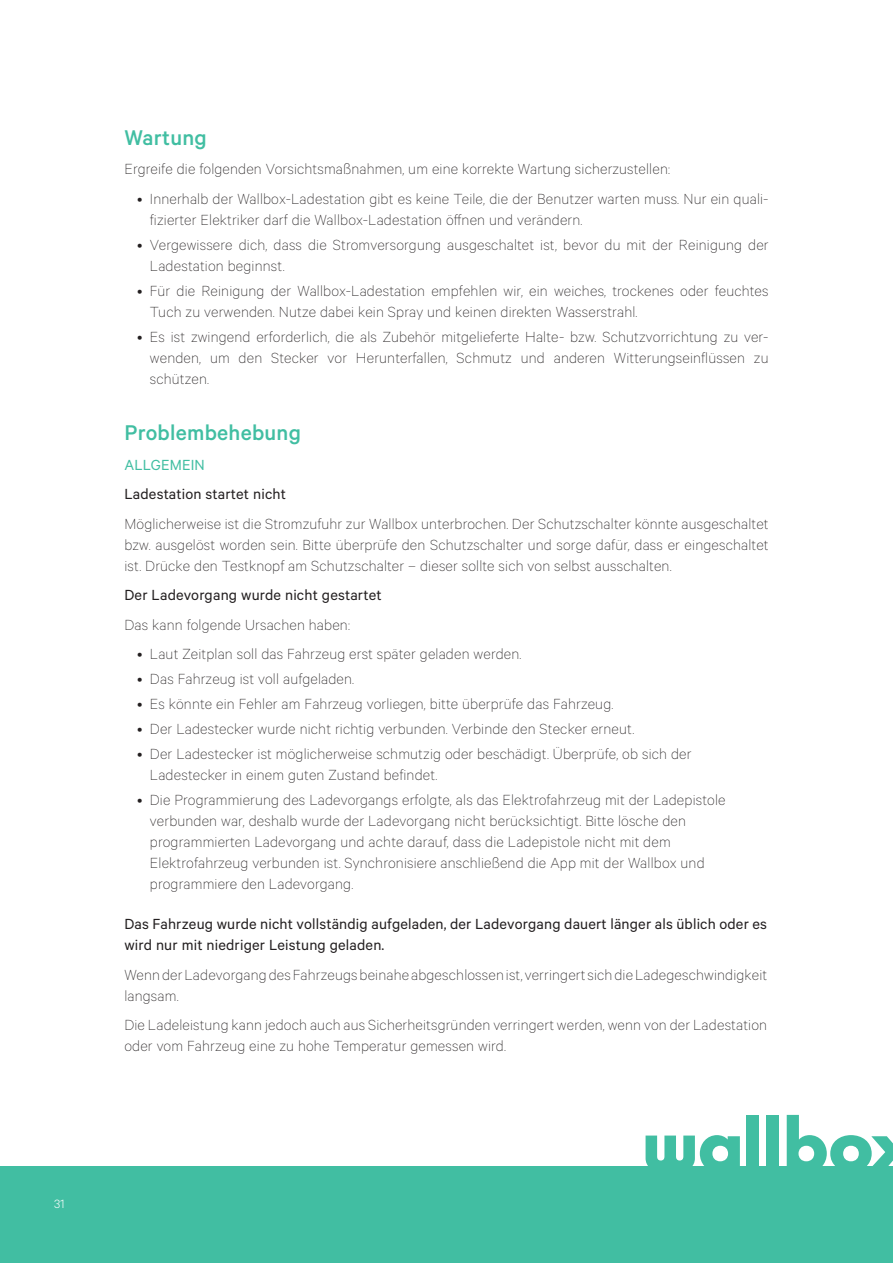
<style>
.page{position:relative;width:893px;height:1263px;background:#fff}
.page>*{position:absolute;margin:0;border:0;box-sizing:border-box;transform-origin:0 0}
.titulos{font:500 24px "Calibre";letter-spacing:.01em;color:#41bea2}
.indice{font:100 16.5px/21px "Calibre";letter-spacing:.01em;color:#231f20}
.indice-2{font:16.5px/21px "Calibre";letter-spacing:.01em;color:#231f20}
.indice-3{font:16.5px "Calibre";letter-spacing:.01em;color:#41bea2}
.t1{font:300 13.5px "Calibre";color:#fff}
</style>
<div class="page">
<div style="left:0;top:1167px;width:893px;height:96px;background:#41bea2"></div>
<svg style="left:646px;top:1135px;width:94px;height:32px"></svg>
<div style="left:747px;top:1115px;width:12px;height:56px;background:#41bea2"></div>
<div style="left:767px;top:1115px;width:12px;height:56px;background:#41bea2"></div>
<svg style="left:787px;top:1115px;width:106px;height:52px"></svg>
<p class="t1" style="left:54px;top:1195px;width:12px">31</p>
<p class="titulos" style="left:124px;top:124px;width:84px">Wartung</p>
<p class="indice" style="left:124px;top:158px;width:547px">Ergreife die folgenden Vorsichtsmaßnahmen, um eine korrekte Wartung sicherzustellen:</p>
<p class="indice" style="left:150px;top:188px;width:620px;text-indent:-13px">• Innerhalb der Wallbox-Ladestation gibt es keine Teile, die der Benutzer warten muss. Nur ein quali&shy;fizierter Elektriker darf die Wallbox-Ladestation öffnen und verändern.</p>
<p class="indice" style="left:150px;top:233px;width:620px;text-indent:-13px">• Vergewissere dich, dass die Stromversorgung ausgeschaltet ist, bevor du mit der Reinigung der<br>Ladestation beginnst.</p>
<p class="indice" style="left:150px;top:279px;width:620px;text-indent:-13px">• Für die Reinigung der Wallbox-Ladestation empfehlen wir, ein weiches, trockenes oder feuchtes<br>Tuch zu verwenden. Nutze dabei kein Spray und keinen direkten Wasserstrahl.</p>
<p class="indice" style="left:150px;top:325px;width:620px;text-align:justify;text-indent:-13px">• Es ist zwingend erforderlich, die als Zubehör mitgelieferte Halte- bzw. Schutzvorrichtung zu ver&shy;wenden, um den Stecker vor Herunterfallen, Schmutz und anderen Witterungseinflüssen zu schützen.</p>
<p class="titulos" style="left:124px;top:419px;width:178px">Problembehebung</p>
<p class="indice-3" style="left:124px;top:455px;width:82px">ALLGEMEIN</p>
<p class="indice-2" style="left:124px;top:483px;width:163px">Ladestation startet nicht</p>
<p class="indice" style="left:124px;top:512px;width:646px;text-align:justify">Möglicherweise ist die Stromzufuhr zur Wallbox unterbrochen. Der Schutzschalter könnte ausgeschaltet bzw. ausgelöst worden sein. Bitte überprüfe den Schutzschalter und sorge dafür, dass er eingeschaltet ist. Drücke den Testknopf am Schutzschalter – dieser sollte sich von selbst ausschalten.</p>
<p class="indice-2" style="left:124px;top:584px;width:259px">Der Ladevorgang wurde nicht gestartet</p>
<p class="indice" style="left:124px;top:613px;width:227px">Das kann folgende Ursachen haben:</p>
<p class="indice" style="left:137px;top:643px;width:386px">• Laut Zeitplan soll das Fahrzeug erst später geladen werden.</p>
<p class="indice" style="left:137px;top:668px;width:219px">• Das Fahrzeug ist voll aufgeladen.</p>
<p class="indice" style="left:137px;top:693px;width:478px">• Es könnte ein Fehler am Fahrzeug vorliegen, bitte überprüfe das Fahrzeug.</p>
<p class="indice" style="left:137px;top:717px;width:499px">• Der Ladestecker wurde nicht richtig verbunden. Verbinde den Stecker erneut.</p>
<p class="indice" style="left:150px;top:742px;width:543px;text-indent:-13px">• Der Ladestecker ist möglicherweise schmutzig oder beschädigt. Überprüfe, ob sich der<br>Ladestecker in einem guten Zustand befindet.</p>
<p class="indice" style="left:150px;top:788px;width:577px;text-indent:-13px">• Die Programmierung des Ladevorgangs erfolgte, als das Elektrofahrzeug mit der Ladepistole verbunden war, deshalb wurde der Ladevorgang nicht berücksichtigt. Bitte lösche den programmierten Ladevorgang und achte darauf, dass die Ladepistole nicht mit dem Elektrofahrzeug verbunden ist. Synchronisiere anschließend die App mit der Wallbox und programmiere den Ladevorgang.</p>
<p class="indice-2" style="left:124px;top:913px;width:644px">Das Fahrzeug wurde nicht vollständig aufgeladen, der Ladevorgang dauert länger als üblich oder es wird nur mit niedriger Leistung geladen.</p>
<p class="indice" style="left:124px;top:963px;width:644px">Wenn der Ladevorgang des Fahrzeugs beinahe abgeschlossen ist, verringert sich die Ladegeschwindigkeit langsam.</p>
<p class="indice" style="left:124px;top:1014px;width:644px">Die Ladeleistung kann jedoch auch aus Sicherheitsgründen verringert werden, wenn von der Ladestation oder vom Fahrzeug eine zu hohe Temperatur gemessen wird.</p>
</div>
